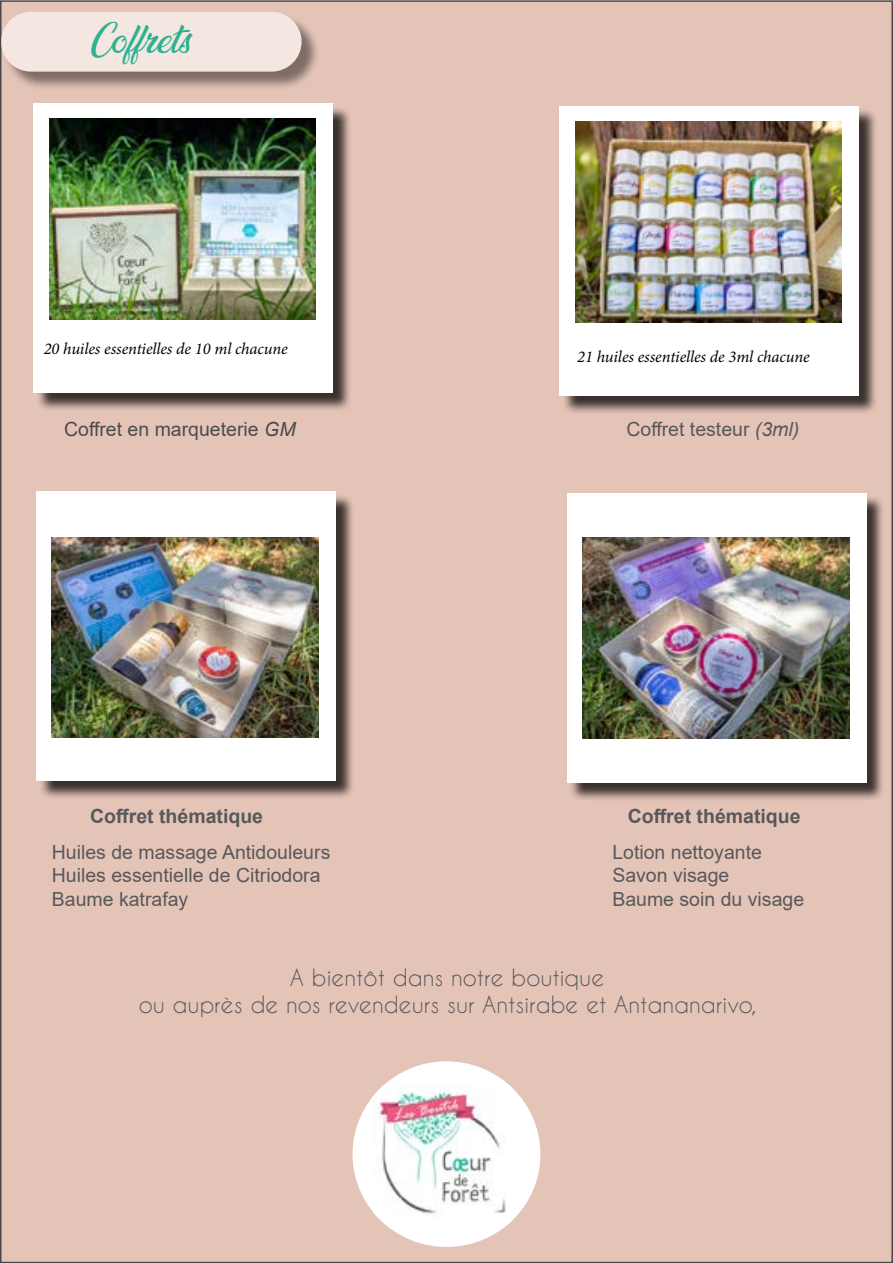
<style>
.page{position:relative;width:893px;height:1263px;background:#fff}
.page>*{position:absolute;margin:0;border:0;box-sizing:border-box;transform-origin:0 0}
.t1{font:34.5px "Ananda";color:#2eb190}
.t2{font:22.5px/27px "Caviar Dreams";color:#58585b;text-align:center}
.t3{font:19.5px/23.4px "Arial";color:#58585b}
.t4{font:700 19.5px "Arial";color:#58585b}
.t5{font:19.5px "Arial";color:#4c4c4e}
.t6{font:italic 16.5px "Minion Pro";letter-spacing:-.005em;color:#000}
.s1{font-style:italic}
</style>
<div class="page">
<div style="left:1px;top:1px;width:891px;height:1261px;background:#e5c4b8"></div>
<div style="left:36px;top:106px;width:315px;height:306px;background:#000;opacity:.75"></div>
<div style="left:34px;top:104px;width:299px;height:289px;background:#fff"></div>
<div style="left:570px;top:496px;width:315px;height:306px;background:#000;opacity:.75"></div>
<div style="left:567px;top:493px;width:299px;height:289px;background:#fff"></div>
<div style="left:562px;top:109px;width:315px;height:306px;background:#000;opacity:.75"></div>
<div style="left:560px;top:106px;width:299px;height:289px;background:#fff"></div>
<div style="left:39px;top:494px;width:315px;height:306px;background:#000;opacity:.75"></div>
<div style="left:37px;top:492px;width:299px;height:289px;background:#fff"></div>
<img style="left:49px;top:119px;width:267px;height:201px">
<img style="left:582px;top:538px;width:267px;height:201px">
<img style="left:575px;top:121px;width:267px;height:201px">
<img style="left:52px;top:538px;width:267px;height:200px">
<div style="left:4px;top:14px;width:316px;height:77px;background:#000;opacity:.75"></div>
<div style="left:1px;top:12px;width:301px;height:60px;background:#f4e7e2;border-radius:30px"></div>
<div style="left:353px;top:1061px;width:187px;height:186px;background:#fff;border-radius:50%"></div>
<img style="left:373px;top:1084px;width:139px;height:141px">
<h1 class="t1" style="left:89px;top:21px;width:104px">Coffrets</h1>
<p class="t6" style="left:44px;top:338px;width:246px">20 huiles essentielles de 10 ml chacune</p>
<p class="t5" style="left:64px;top:415px;width:233px">Coffret en marqueterie <span class="s1">GM</span></p>
<p class="t6" style="left:577px;top:345px;width:234px">21 huiles essentielles de 3ml chacune</p>
<p class="t3" style="left:626px;top:417px;width:174px">Coffret testeur <span class="s1">(3ml)</span></p>
<p class="t4" style="left:90px;top:802px;width:174px">Coffret thématique</p>
<p class="t4" style="left:628px;top:802px;width:174px">Coffret thématique</p>
<p class="t3" style="left:52px;top:840px;width:280px">Huiles de massage Antidouleurs<br>Huiles essentielle de Citriodora<br>Baume katrafay</p>
<p class="t3" style="left:612px;top:840px;width:193px">Lotion nettoyante<br>Savon visage<br>Baume soin du visage</p>
<p class="t2" style="left:139px;top:964px;width:619px">A bientôt dans notre boutique<br>ou auprès de nos revendeurs sur Antsirabe et Antananarivo,</p>
</div>
